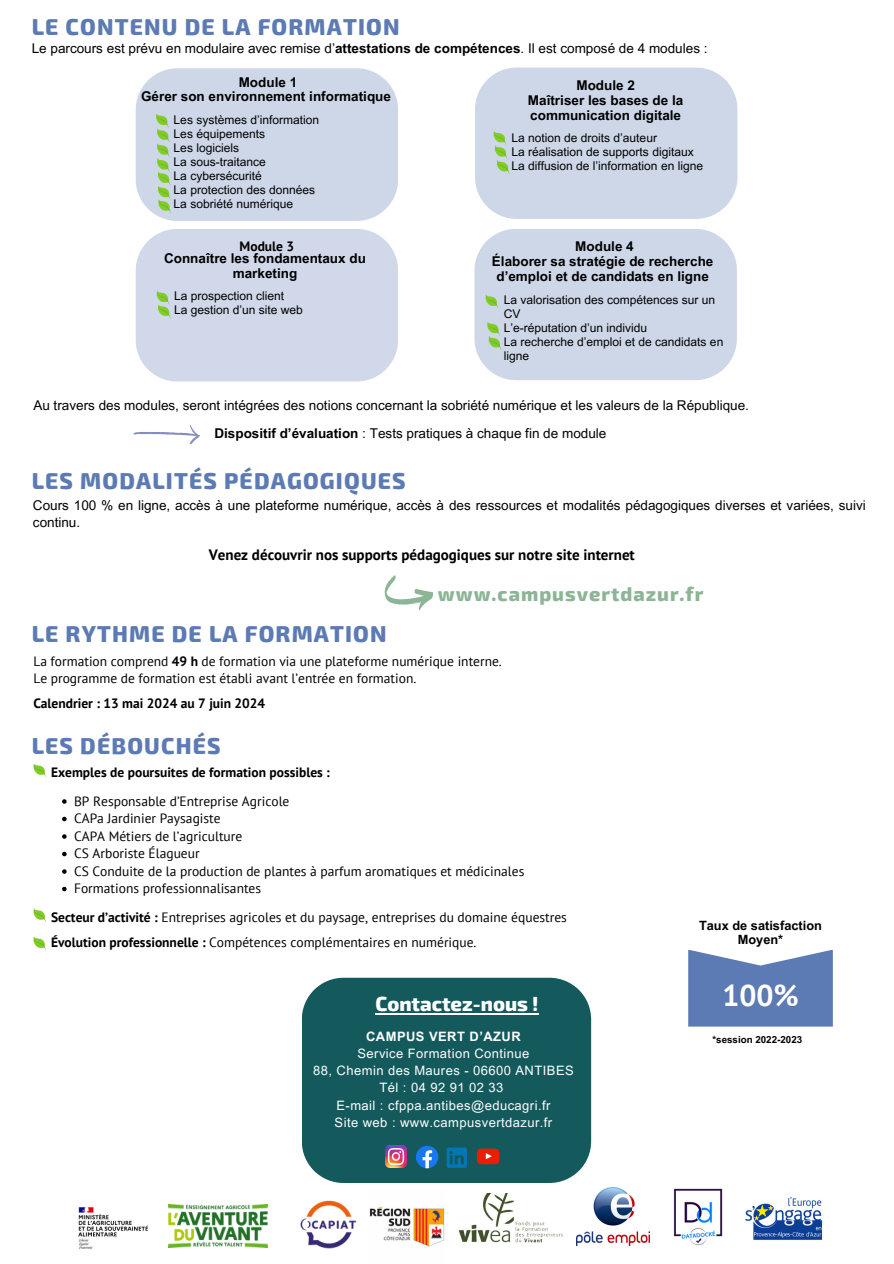
<style>
.page{position:relative;width:894px;height:1264px;background:#fff}
.page>*{position:absolute;margin:0;border:0;box-sizing:border-box;transform-origin:0 0}
.t1{font:700 30px "PT Sans";color:#fff}
.t2{font:800 22.5px "Exo 2";letter-spacing:.05em;color:#5c7ab3}
.t3{font:800 19.95px "Exo 2";color:#fff}
.t4{font:800 19.5px "Exo 2";letter-spacing:.05em;color:#8cb496}
.t5{font:700 15px "PT Sans";color:#000}
.t6{font:13.5px/17.5px "PT Sans";color:#000}
.t7{font:13.5px/16.8px "Arial MT Pro";color:#000}
.t8{font:700 13.5px/14.7px "Arial MT Pro";color:#000;text-align:center}
.t9{font:700 13.5px "PT Sans";color:#000}
.t10{font:12.9px "Arial MT Pro";letter-spacing:.035em;color:#fefefe}
.t11{font:700 12.9px "Arial MT Pro";letter-spacing:.035em;color:#fefefe}
.t12{font:700 12.75px/13.8px "Arial MT Pro";color:#000;text-align:center}
.t13{font:12px/14px "Arial MT Pro";color:#000}
.t14{font:700 9.75px "Arial MT Pro";color:#000}
.s1{font-weight:700}
.s2{font-family:"PT Sans"}
</style>
<div class="page">
<svg style="left:384px;top:575px;width:48px;height:35px"></svg>
<svg style="left:33px;top:763px;width:13px;height:14px"></svg>
<svg style="left:33px;top:908px;width:13px;height:14px"></svg>
<svg style="left:33px;top:936px;width:13px;height:14px"></svg>
<svg style="left:133px;top:424px;width:67px;height:20px"></svg>
<svg style="left:62px;top:799px;width:5px;height:4px"></svg>
<svg style="left:62px;top:816px;width:5px;height:5px"></svg>
<svg style="left:62px;top:834px;width:5px;height:4px"></svg>
<svg style="left:62px;top:851px;width:5px;height:5px"></svg>
<svg style="left:62px;top:869px;width:5px;height:4px"></svg>
<svg style="left:62px;top:886px;width:5px;height:5px"></svg>
<img style="left:673px;top:1188px;width:50px;height:58px">
<img style="left:576px;top:1187px;width:73px;height:58px">
<img style="left:300px;top:1200px;width:56px;height:49px">
<img style="left:458px;top:1193px;width:105px;height:50px">
<img style="left:168px;top:1204px;width:99px;height:43px">
<img style="left:745px;top:1197px;width:78px;height:43px">
<img style="left:78px;top:1207px;width:70px;height:42px">
<img style="left:369px;top:1206px;width:75px;height:41px">
<div style="left:136px;top:68px;width:262px;height:153px;background:#ced7e8"></div>
<div style="left:136px;top:229px;width:262px;height:152px;background:#d0d8e9"></div>
<div style="left:474px;top:229px;width:262px;height:151px;background:#ced7e8"></div>
<div style="left:475px;top:67px;width:262px;height:152px;background:#ced7e8"></div>
<svg style="left:688px;top:950px;width:144px;height:76px;background:#6c87ba"></svg>
<div style="left:302px;top:977px;width:289px;height:205px;background:#145a5d"></div>
<img style="left:385px;top:1145px;width:21px;height:22px">
<svg style="left:416px;top:1145px;width:22px;height:23px"></svg>
<svg style="left:446px;top:1147px;width:21px;height:20px"></svg>
<svg style="left:476px;top:1148px;width:23px;height:16px"></svg>
<hr style="left:375px;top:1012px;width:163px;height:2px;background:#fff">
<p class="t2" style="left:32px;top:12px;width:369px">LE CONTENU DE LA FORMATION</p>
<h4 class="t7" style="left:32px;top:42px;width:677px">Le parcours est prévu en modulaire avec remise d’<span class="s1">attestations de compétences</span>. Il est composé de 4 modules :</h4>
<p class="t8" style="left:238px;top:76px;width:60px">Module 1</p>
<h4 class="t8" style="left:141px;top:91px;width:251px">Gérer son environnement informatique</h4>
<p class="t13" style="left:174px;top:114px;width:147px">Les systèmes d’information</p>
<p class="t13" style="left:174px;top:128px;width:93px">Les équipements</p>
<p class="t13" style="left:174px;top:142px;width:67px">Les logiciels</p>
<p class="t13" style="left:174px;top:156px;width:94px">La sous-traitance</p>
<p class="t13" style="left:174px;top:170px;width:90px">La cybersécurité</p>
<p class="t13" style="left:174px;top:184px;width:143px">La protection des données</p>
<p class="t13" style="left:174px;top:198px;width:121px">La sobriété numérique</p>
<p class="t8" style="left:164px;top:241px;width:203px;line-height:12.3px"><span class="s2">Module 3<br></span>Connaître les fondamentaux du</p>
<p class="t8" style="left:233px;top:267px;width:66px">marketing</p>
<p class="t8" style="left:528px;top:80px;width:157px">Module 2<br>Maîtriser les bases de la</p>
<p class="t8" style="left:530px;top:109px;width:152px">communication digitale</p>
<p class="t13" style="left:511px;top:132px;width:147px">La notion de droits d’auteur</p>
<p class="t13" style="left:511px;top:146px;width:184px">La réalisation de supports digitaux</p>
<p class="t13" style="left:511px;top:160px;width:193px">La diffusion de l’information en ligne</p>
<p class="t8" style="left:491px;top:241px;width:223px">Module 4<br>Élaborer sa stratégie de recherche</p>
<p class="t8" style="left:496px;top:270px;width:214px">d’emploi et de candidats en ligne</p>
<p class="t13" style="left:174px;top:290px;width:112px">La prospection client</p>
<p class="t13" style="left:174px;top:304px;width:130px">La gestion d’un site web</p>
<h5 class="t13" style="left:503px;top:294px;width:213px">La valorisation des compétences sur un<br>CV</h5>
<p class="t13" style="left:503px;top:322px;width:145px">L’e-réputation d’un individu</p>
<p class="t13" style="left:503px;top:336px;width:221px">La recherche d’emploi et de candidats en ligne</p>
<p class="t7" style="left:33px;top:398px;width:717px">Au travers des modules, seront intégrées des notions concernant la sobriété numérique et les valeurs de la République.</p>
<p class="t7" style="left:214px;top:427px;width:393px"><span class="s1">Dispositif d’évaluation</span> : Tests pratiques à chaque fin de module</p>
<p class="t2" style="left:32px;top:466px;width:375px">LES MODALITÉS PÉDAGOGIQUES</p>
<p class="t7" style="left:33px;top:498px;width:834px">Cours 100 % en ligne, accès à une plateforme numérique, accès à des ressources et modalités pédagogiques diverses et variées, suivi continu.</p>
<p class="t5" style="left:209px;top:545px;width:427px">Venez découvrir nos supports pédagogiques sur notre site internet</p>
<p class="t4" style="left:438px;top:581px;width:267px">www.campusvertdazur.fr</p>
<p class="t2" style="left:32px;top:619px;width:356px">LE RYTHME DE LA FORMATION</p>
<p class="t6" style="left:33px;top:652px;width:470px">La formation comprend <span class="s1">49 h</span> de formation via une plateforme numérique interne.<br>Le programme de formation est établi avant l’entrée en formation.</p>
<p class="t9" style="left:33px;top:694px;width:233px">Calendrier : 13 mai 2024 au 7 juin 2024</p>
<p class="t2" style="left:32px;top:731px;width:190px">LES DÉBOUCHÉS</p>
<p class="t9" style="left:51px;top:763px;width:280px">Exemples de poursuites de formation possibles :</p>
<h4 class="t6" style="left:74px;top:792px;width:217px">BP Responsable d’Entreprise Agricole</h4>
<p class="t6" style="left:74px;top:809px;width:148px">CAPa Jardinier Paysagiste</p>
<p class="t6" style="left:74px;top:827px;width:170px">CAPA Métiers de l’agriculture</p>
<p class="t6" style="left:74px;top:844px;width:127px">CS Arboriste Élagueur</p>
<p class="t6" style="left:74px;top:862px;width:452px">CS Conduite de la production de plantes à parfum aromatiques et médicinales</p>
<p class="t6" style="left:74px;top:879px;width:188px">Formations professionnalisantes</p>
<p class="t6" style="left:51px;top:908px;width:517px"><span class="s1">Secteur d’activité :</span> Entreprises agricoles et du paysage, entreprises du domaine équestres</p>
<p class="t6" style="left:51px;top:933px;width:427px"><span class="s1">Évolution professionnelle :</span> Compétences complémentaires en numérique.</p>
<p class="t12" style="left:698px;top:920px;width:124px">Taux de satisfaction<br>Moyen*</p>
<p class="t3" style="left:375px;top:990px;width:165px">Contactez-nous !</p>
<p class="t11" style="left:366px;top:1031px;width:156px">CAMPUS VERT D’AZUR</p>
<p class="t10" style="left:357px;top:1048px;width:173px">Service Formation Continue</p>
<p class="t10" style="left:313px;top:1065px;width:262px">88, Chemin des Maures - 06600 ANTIBES</p>
<p class="t10" style="left:379px;top:1082px;width:125px">Tél : 04 92 91 02 33</p>
<p class="t10" style="left:336px;top:1100px;width:215px">E-mail : cfppa.antibes@educagri.fr</p>
<h5 class="t10" style="left:334px;top:1117px;width:219px">Site web : www.campusvertdazur.fr</h5>
<p class="t1" style="left:722px;top:975px;width:78px">100%</p>
<p class="t14" style="left:712px;top:1035px;width:91px">*session 2022-2023</p>
</div>
